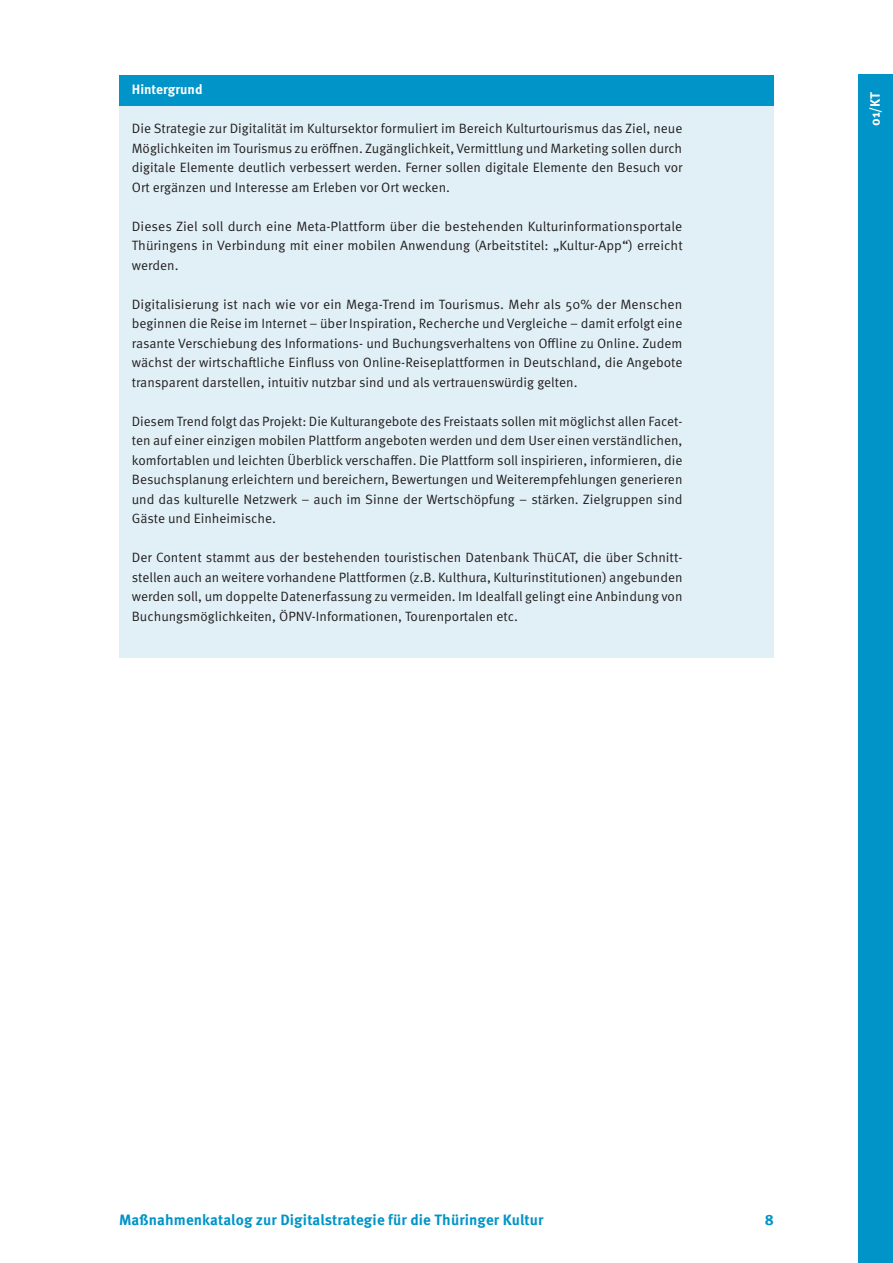
<style>
.page{position:relative;width:893px;height:1263px;background:#fff}
.page>*{position:absolute;margin:0;border:0;box-sizing:border-box;transform-origin:0 0}
.t1{font:700 15px "Meta Pro";letter-spacing:.01em;color:#0094c8}
.t2{font:13.5px/19.5px "Meta Pro Norm";color:#231f20;text-align:justify}
.t3{font:700 13.5px "Meta Pro";color:#fff}
</style>
<div class="page">
<div style="left:119px;top:94px;width:655px;height:563px;background:#e1f0f7"></div>
<div style="left:119px;top:75px;width:655px;height:31px;background:#0094c8"></div>
<div style="left:859px;top:75px;width:34px;height:1188px;background:#0094c8"></div>
<p class="t3" style="left:132px;top:79px;width:72px">Hintergrund</p>
<p class="t2" style="left:132px;top:118px;width:552px">Die Strategie zur Digitalität im Kultursektor formuliert im Bereich Kulturtourismus das Ziel, neue Möglichkeiten im Tourismus zu eröffnen. Zugänglichkeit, Vermittlung und Marketing sollen durch digitale Elemente deutlich verbessert werden. Ferner sollen digitale Elemente den Besuch vor Ort ergänzen und Interesse am Erleben vor Ort wecken.</p>
<p class="t2" style="left:132px;top:215px;width:552px">Dieses Ziel soll durch eine Meta-Plattform über die bestehenden Kulturinformationsportale Thüringens in Verbindung mit einer mobilen Anwendung (Arbeitstitel: „Kultur-App“) erreicht werden.</p>
<p class="t2" style="left:132px;top:293px;width:552px">Digitalisierung ist nach wie vor ein Mega-Trend im Tourismus. Mehr als 50% der Menschen beginnen die Reise im Internet – über Inspiration, Recherche und Vergleiche – damit erfolgt eine rasante Verschiebung des Informations- und Buchungsverhaltens von Offline zu Online. Zudem wächst der wirtschaftliche Einfluss von Online-Reiseplattformen in Deutschland, die Angebote transparent darstellen, intuitiv nutzbar sind und als vertrauenswürdig gelten.</p>
<p class="t2" style="left:132px;top:410px;width:552px">Diesem Trend folgt das Projekt: Die Kulturangebote des Freistaats sollen mit möglichst allen Facet&shy;ten auf einer einzigen mobilen Plattform angeboten werden und dem User einen verständlichen, komfortablen und leichten Überblick verschaffen. Die Plattform soll inspirieren, informieren, die Besuchsplanung erleichtern und bereichern, Bewertungen und Weiterempfehlungen generieren und das kulturelle Netzwerk – auch im Sinne der Wertschöpfung – stärken. Zielgruppen sind Gäste und Einheimische.</p>
<p class="t2" style="left:132px;top:547px;width:552px">Der Content stammt aus der bestehenden touristischen Datenbank ThüCAT, die über Schnitt&shy;stellen auch an weitere vorhandene Plattformen (z.B. Kulthura, Kulturinstitutionen) angebunden werden soll, um doppelte Datenerfassung zu vermeiden. Im Idealfall gelingt eine Anbindung von Buchungsmöglichkeiten, ÖPNV-Informationen, Tourenportalen etc.</p>
<p class="t3" style="left:865px;top:126px;width:36px;rotate:-90deg">01/KT</p>
<p class="t1" style="left:119px;top:1208px;width:426px">Maßnahmenkatalog zur Digitalstrategie für die Thüringer Kultur</p>
<p class="t1" style="left:765px;top:1208px;width:11px">8</p>
</div>
